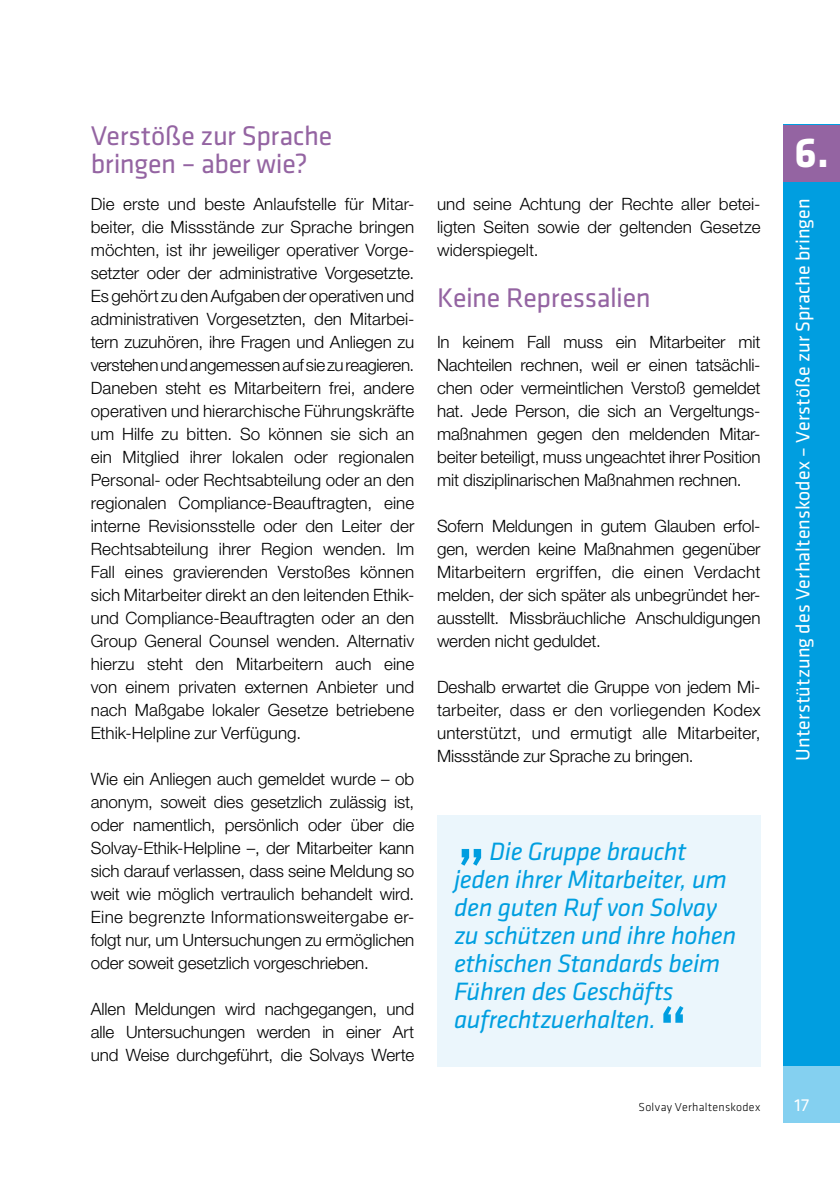
<style>
.page{position:relative;width:840px;height:1191px;background:#fff}
.page>*{position:absolute;margin:0;border:0;box-sizing:border-box;transform-origin:0 0}
.t1{font:500 60px "Klavika";color:#009ee0}
.t2{font:700 43.4px "Klavika";color:#fff}
.t3{font:28px/28px "Klavika";letter-spacing:-.015em;color:#9464a2}
.t4{font:italic 26px/28px "Klavika";letter-spacing:-.015em;color:#009ee0}
.t5{font:20px "Klavika";color:#fff}
.t6{font:18px "Klavika";color:#fff}
.t7{font:300 17px/23px "Helvetica Neue LT Std";letter-spacing:-.005em;color:#000;text-align:justify}
.t8{font:300 12px "Klavika";letter-spacing:.02em;color:#000}
</style>
<div class="page">
<div style="left:782px;top:125px;width:57px;height:941px;background:#009ee0"></div>
<div style="left:782px;top:1066px;width:57px;height:56px;background:#84d0f0"></div>
<div style="left:782px;top:125px;width:57px;height:56px;background:#9464a2"></div>
<div style="left:437px;top:815px;width:323px;height:251px;background:#ebf6fc"></div>
<h3 class="t3" style="left:91px;top:121px;width:243px">Verstöße zur Sprache bringen – aber wie?</h3>
<p class="t7" style="left:91px;top:192px;width:325px">Die erste und beste Anlaufstelle für Mitar&shy;beiter, die Missstände zur Sprache bringen möchten, ist ihr jeweiliger operativer Vorge&shy;setzter oder der administrative Vorgesetzte.<br>Es gehört zu den Aufgaben der operativen und administrativen Vorgesetzten, den Mitarbei&shy;tern zuzuhören, ihre Fragen und Anliegen zu verstehen und angemessen auf sie zu reagieren.<br>Daneben steht es Mitarbeitern frei, andere operativen und hierarchische Führungskräfte um Hilfe zu bitten. So können sie sich an ein Mitglied ihrer lokalen oder regionalen Personal- oder Rechtsabteilung oder an den regionalen Compliance-Beauftragten, eine interne Revisionsstelle oder den Leiter der Rechtsabteilung ihrer Region wenden. Im Fall eines gravierenden Verstoßes können sich Mitarbeiter direkt an den leitenden Ethik&shy;und Compliance-Beauftragten oder an den Group General Counsel wenden. Alternativ hierzu steht den Mitarbeitern auch eine von einem privaten externen Anbieter und nach Maßgabe lokaler Gesetze betriebene Ethik-Helpline zur Verfügung.</p>
<p class="t7" style="left:91px;top:767px;width:325px">Wie ein Anliegen auch gemeldet wurde – ob anonym, soweit dies gesetzlich zulässig ist, oder namentlich, persönlich oder über die Solvay-Ethik-Helpline –, der Mitarbeiter kann sich darauf verlassen, dass seine Meldung so weit wie möglich vertraulich behandelt wird.<br>Eine begrenzte Informationsweitergabe er&shy;folgt nur, um Untersuchungen zu ermöglichen oder soweit gesetzlich vorgeschrieben.</p>
<p class="t7" style="left:91px;top:997px;width:325px">Allen Meldungen wird nachgegangen, und alle Untersuchungen werden in einer Art und Weise durchgeführt, die Solvays Werte</p>
<p class="t7" style="left:437px;top:192px;width:325px">und seine Achtung der Rechte aller betei&shy;ligten Seiten sowie der geltenden Gesetze widerspiegelt.</p>
<h3 class="t3" style="left:437px;top:283px;width:215px">Keine Repressalien</h3>
<p class="t7" style="left:437px;top:330px;width:325px">In keinem Fall muss ein Mitarbeiter mit Nachteilen rechnen, weil er einen tatsächli&shy;chen oder vermeintlichen Verstoß gemeldet hat. Jede Person, die sich an Vergeltungs&shy;maßnahmen gegen den meldenden Mitar&shy;beiter beteiligt, muss ungeachtet ihrer Position mit disziplinarischen Maßnahmen rechnen.</p>
<p class="t7" style="left:437px;top:514px;width:325px">Sofern Meldungen in gutem Glauben erfol&shy;gen, werden keine Maßnahmen gegenüber Mitarbeitern ergriffen, die einen Verdacht melden, der sich später als unbegründet her&shy;ausstellt. Missbräuchliche Anschuldigungen werden nicht geduldet.</p>
<p class="t7" style="left:437px;top:675px;width:325px">Deshalb erwartet die Gruppe von jedem Mi&shy;tarbeiter, dass er den vorliegenden Kodex unterstützt, und ermutigt alle Mitarbeiter, Missstände zur Sprache zu bringen.</p>
<h3 class="t4" style="left:454px;top:837px;width:283px;text-indent:35px">Die Gruppe braucht jeden ihrer Mitarbeiter, um den guten Ruf von Solvay zu schützen und ihre hohen ethischen Standards beim<br>Führen des Geschäfts aufrechtzuerhalten.</h3>
<h1 class="t1" style="left:457px;top:829px;width:30px">”</h1>
<h1 class="t1" style="left:658px;top:987px;width:30px">“</h1>
<h2 class="t2" style="left:794px;top:122px;width:36px">6.</h2>
<p class="t5" style="left:789px;top:760px;width:564px;rotate:-90deg">Unterstützung des Verhaltenskodex – Verstöße zur Sprache bringen</p>
<p class="t8" style="left:638px;top:1100px;width:123px">Solvay Verhaltenskodex</p>
<p class="t6" style="left:794px;top:1093px;width:16px">17</p>
</div>
